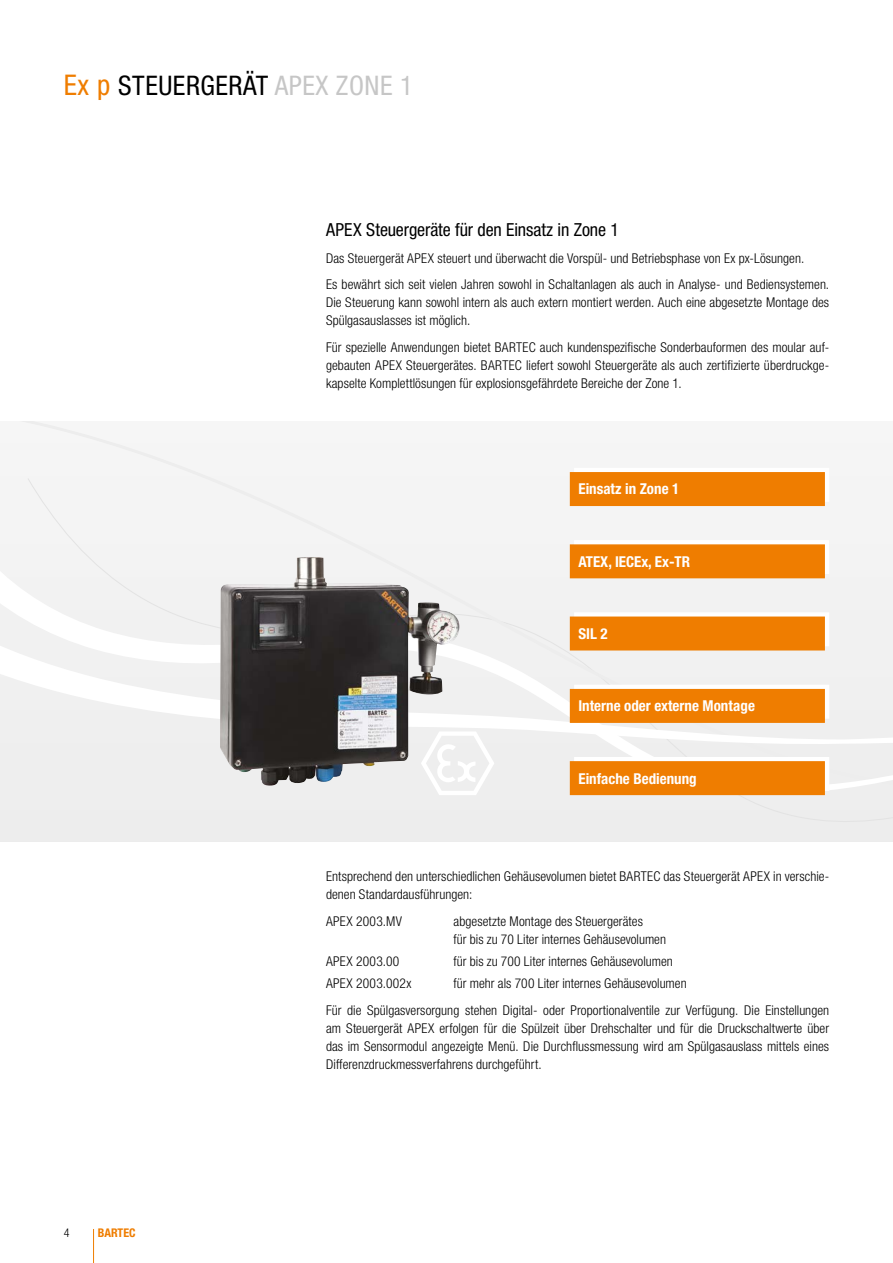
<style>
.page{position:relative;width:893px;height:1263px;background:#fff}
.page>*{position:absolute;margin:0;border:0;box-sizing:border-box;transform-origin:0 0}
.t1{font:condensed 27px "Helvetica Neue LTW1 G";letter-spacing:.02em;color:#000}
.t2{font:condensed 18px "Helvetica Neue LTW1 G";letter-spacing:-.005em;color:#000}
.t3{font:700 condensed 15px "Helvetica Neue LTW1 G";color:#fff}
.t4{font:300 condensed 13.5px/18px "Helvetica Neue LTW1 G";letter-spacing:.005em;color:#000}
.t5{font:300 condensed 13.5px "Helvetica Neue LTW1 G";letter-spacing:.025em;color:#000}
.t6{font:700 condensed 12px "Helvetica Neue LTW1 G";color:#ef7d00}
.t7{font:300 condensed 12px "Helvetica Neue LTW1 G";color:#000}
.s1{font-size:28.5px;color:#ef7d00}
.s2{color:#c6c6c6}
</style>
<div class="page">
<hr style="left:93px;top:1229px;width:1px;height:34px;background:#ef7d00">
<div style="left:27px;top:796px;width:866px;height:30px;background:#ededed"></div>
<div style="left:0;top:421px;width:893px;height:75px;background:#f5f5f5"></div>
<svg style="left:0;top:496px;width:893px;height:300px;fill:#f2f2f2"></svg>
<img style="left:220px;top:557px;width:241px;height:229px">
<svg style="left:421px;top:731px;width:73px;height:64px"></svg>
<svg style="left:574px;top:685px;width:255px;height:34px"></svg>
<div style="left:570px;top:689px;width:255px;height:34px;background:#ef7d00;border:2px solid #ef7d00"></div>
<div style="left:574px;top:612px;width:255px;height:34px;background:#fff"></div>
<div style="left:570px;top:616px;width:255px;height:34px;background:#ef7d00;border:2px solid #ef7d00"></div>
<div style="left:574px;top:468px;width:255px;height:34px;background:#fff"></div>
<div style="left:570px;top:472px;width:255px;height:34px;background:#ef7d00;border:2px solid #ef7d00"></div>
<div style="left:574px;top:757px;width:255px;height:34px;background:#fff"></div>
<div style="left:570px;top:761px;width:255px;height:34px;background:#ef7d00;border:2px solid #ef7d00"></div>
<div style="left:574px;top:540px;width:255px;height:34px;background:#fff"></div>
<div style="left:570px;top:544px;width:255px;height:34px;background:#ef7d00;border:2px solid #ef7d00"></div>
<h1 class="t1" style="left:64px;top:69px;width:351px"><span class="s1">Ex p</span> STEUERGERÄT <span class="s2">APEX ZONE 1</span></h1>
<h2 class="t2" style="left:326px;top:219px;width:294px">APEX Steuergeräte für den Einsatz in Zone 1</h2>
<p class="t4" style="left:326px;top:245px;width:505px;line-height:26.5px">Das Steuergerät APEX steuert und überwacht die Vorspül- und Betriebsphase von Ex px-Lösungen.<br>Es bewährt sich seit vielen Jahren sowohl in Schaltanlagen als auch in Analyse- und Bediensystemen.</p>
<p class="t4" style="left:326px;top:293px;width:505px">Die Steuerung kann sowohl intern als auch extern montiert werden. Auch eine abgesetzte Montage des<br>Spülgasauslasses ist möglich.</p>
<p class="t4" style="left:326px;top:338px;width:505px;text-align:justify">Für spezielle Anwendungen bietet BARTEC auch kundenspezifische Sonderbauformen des moular auf&shy;gebauten APEX Steuergerätes. BARTEC liefert sowohl Steuergeräte als auch zertifizierte überdruckge&shy;kapselte Komplettlösungen für explosionsgefährdete Bereiche der Zone 1.</p>
<p class="t3" style="left:578px;top:480px;width:102px">Einsatz in Zone 1</p>
<p class="t3" style="left:578px;top:552px;width:113px">ATEX, IECEx, Ex-TR</p>
<p class="t3" style="left:578px;top:624px;width:31px">SIL 2</p>
<p class="t3" style="left:578px;top:697px;width:178px">Interne oder externe Montage</p>
<p class="t3" style="left:578px;top:769px;width:120px">Einfache Bedienung</p>
<p class="t7" style="left:64px;top:1226px;width:7px">4</p>
<p class="t6" style="left:98px;top:1226px;width:39px">BARTEC</p>
<p class="t4" style="left:326px;top:868px;width:505px">Entsprechend den unterschiedlichen Gehäusevolumen bietet BARTEC das Steuergerät APEX in verschie&shy;denen Standardausführungen:</p>
<p class="t5" style="left:326px;top:913px;width:78px">APEX 2003.MV</p>
<p class="t4" style="left:454px;top:912px;width:214px">abgesetzte Montage des Steuergerätes<br>für bis zu 70 Liter internes Gehäusevolumen</p>
<p class="t5" style="left:326px;top:953px;width:75px">APEX 2003.00</p>
<p class="t4" style="left:454px;top:952px;width:221px">für bis zu 700 Liter internes Gehäusevolumen</p>
<p class="t5" style="left:326px;top:976px;width:87px">APEX 2003.002x</p>
<p class="t4" style="left:326px;top:970px;width:505px;line-height:26.5px;text-indent:127px">für mehr als 700 Liter internes Gehäusevolumen<br>Für die Spülgasversorgung stehen Digital- oder Proportionalventile zur Verfügung. Die Einstellungen</p>
<p class="t4" style="left:326px;top:1019px;width:505px;text-align:justify">am Steuergerät APEX erfolgen für die Spülzeit über Drehschalter und für die Druckschaltwerte über das im Sensormodul angezeigte Menü. Die Durchflussmessung wird am Spülgasauslass mittels eines Differenzdruckmessverfahrens durchgeführt.</p>
</div>
